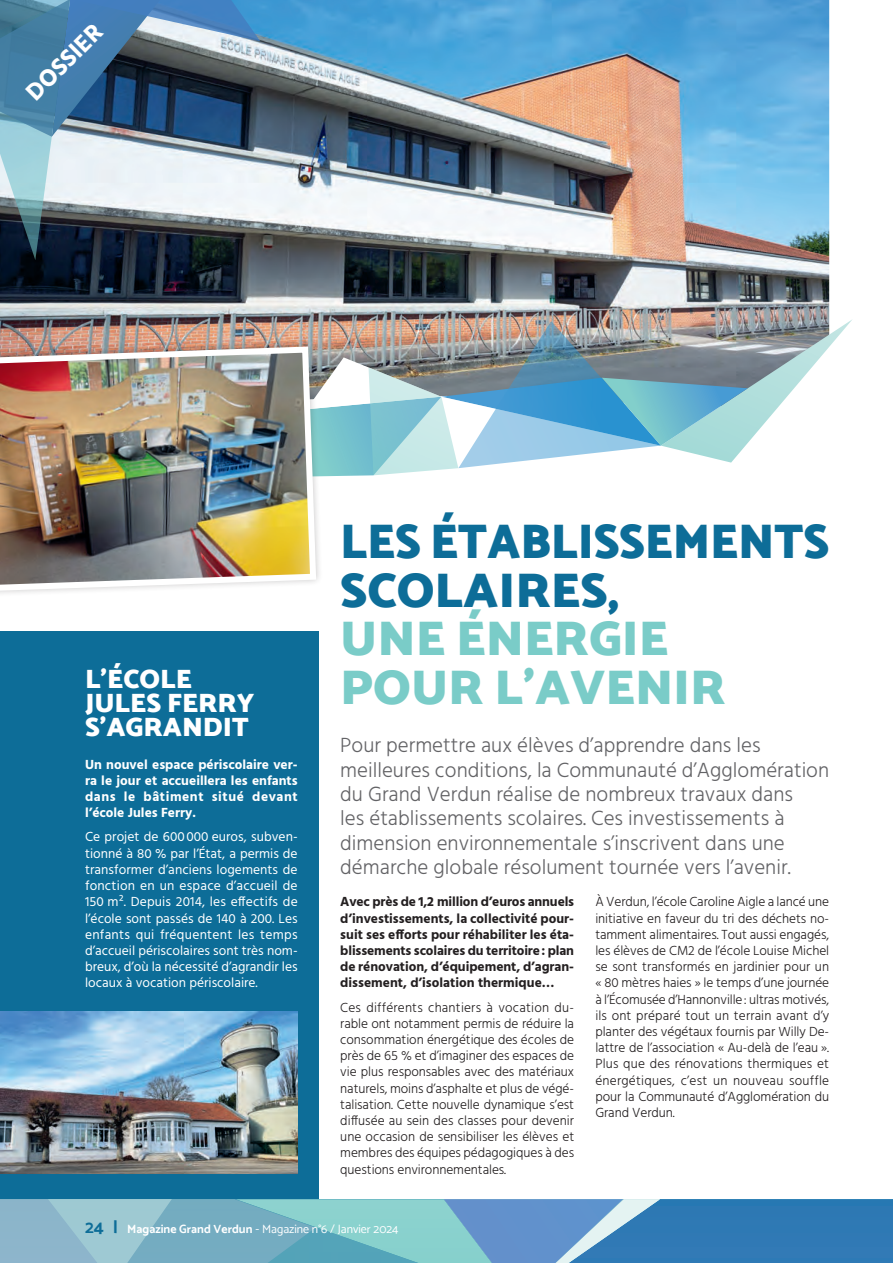
<style>
.page{position:relative;width:893px;height:1263px;background:#fff}
.page>*{position:absolute;margin:0;border:0;box-sizing:border-box;transform-origin:0 0}
.t1{font:900 49.5px/48.6px "Catamaran";letter-spacing:-.005em;color:#0d6d98;scale:.95 1}
.t2{font:900 49.5px/48.6px "Catamaran";color:#7accc8}
.t3{font:900 27px/24.3px "Catamaran";color:#fff}
.t4{font:700 24.75px "Hind";color:#fff}
.t5{font:300 21px/24.3px "Hind";color:#636366}
.t6{font:300 13.5px/16.2px "Hind";letter-spacing:-.005em;color:#231f20;text-align:justify}
.t7{font:13.5px/16.2px "Hind";color:#fff;text-align:justify}
.t8{font:700 13.5px/16.2px "Hind";color:#231f20;text-align:justify}
.t9{font:700 13.5px/16.2px "Hind";letter-spacing:.02em;color:#fff;text-align:justify}
.t10{font:12px "Catamaran";color:#fff}
.s1{font-weight:700;font-size:18px;color:#0d6d98}
.s2{font-weight:700}
</style>
<div class="page">
<img style="left:0;top:0;width:829px;height:340px">
<img style="left:277px;top:319px;width:575px;height:158px">
<div style="left:0;top:340px;width:323px;height:261px;background:#231f20;opacity:.25"></div>
<img style="left:0;top:343px;width:319px;height:254px">
<div style="left:0;top:631px;width:319px;height:632px;background:#0d6d98"></div>
<img style="left:0;top:1011px;width:298px;height:162px">
<svg style="left:0;top:1199px;width:893px;height:64px;background:#66a3c3"></svg>
<img style="left:0;top:0;width:260px;height:260px">
<h3 class="t4" style="left:20px;top:86px;width:98px;rotate:-45deg">DOSSIER</h3>
<h2 class="t3" style="left:85px;top:666px;width:171px">L’ÉCOLE<br>JULES FERRY<br>S’AGRANDIT</h2>
<p class="t9" style="left:85px;top:756px;width:214px">Un nouvel espace périscolaire ver&shy;ra le jour et accueillera les enfants dans le bâtiment situé devant l’école Jules Ferry.</p>
<p class="t7" style="left:85px;top:829px;width:214px">Ce projet de 600000 euros, subven&shy;tionné à 80 % par l’État, a permis de transformer d’anciens logements de fonction en un espace d’accueil de 150 m². Depuis 2014, les effectifs de l’école sont passés de 140 à 200. Les enfants qui fréquentent les temps d’accueil périscolaires sont très nom&shy;breux, d’où la nécessité d’agrandir les locaux à vocation périscolaire.</p>
<h1 class="t1" style="left:340px;top:517px;width:516px">LES ÉTABLISSEMENTS<br>SCOLAIRES,</h1>
<h1 class="t2" style="left:340px;top:614px;width:387px">UNE ÉNERGIE<br>POUR L’AVENIR</h1>
<p class="t5" style="left:340px;top:734px;width:490px">Pour permettre aux élèves d’apprendre dans les meilleures conditions, la Communauté d’Agglomération du Grand Verdun réalise de nombreux travaux dans<br>les établissements scolaires. Ces investissements à dimension environnementale s’inscrivent dans une démarche globale résolument tournée vers l’avenir.</p>
<p class="t8" style="left:340px;top:893px;width:235px">Avec près de 1,2 million d’euros annuels d’investissements, la collectivité pour&shy;suit ses efforts pour réhabiliter les éta&shy;blissements scolaires du territoire: plan de rénovation, d’équipement, d’agran&shy;dissement, d’isolation thermique…</p>
<p class="t6" style="left:340px;top:1000px;width:235px">Ces différents chantiers à vocation du&shy;rable ont notamment permis de réduire la consommation énergétique des écoles de près de 65 % et d’imaginer des espaces de vie plus responsables avec des matériaux naturels, moins d’asphalte et plus de végé&shy;talisation. Cette nouvelle dynamique s’est diffusée au sein des classes pour devenir une occasion de sensibiliser les élèves et membres des équipes pédagogiques à des questions environnementales.</p>
<p class="t6" style="left:595px;top:894px;width:235px">À Verdun, l’école Caroline Aigle a lancé une initiative en faveur du tri des déchets no&shy;tamment alimentaires. Tout aussi engagés, les élèves de CM2 de l’école Louise Michel se sont transformés en jardinier pour un « 80 mètres haies » le temps d’une journée à l’Écomusée d’Hannonville: ultras motivés, ils ont préparé tout un terrain avant d’y planter des végétaux fournis par Willy De&shy;lattre de l’association « Au-delà de l’eau ».<br>Plus que des rénovations thermiques et énergétiques, c’est un nouveau souffle pour la Communauté d’Agglomération du Grand Verdun.</p>
<p class="t10" style="left:85px;top:1222px;width:315px"><span class="s1">24 |</span> <span class="s2">Magazine Grand Verdun</span> - Magazine n°6 / Janvier 2024</p>
</div>
